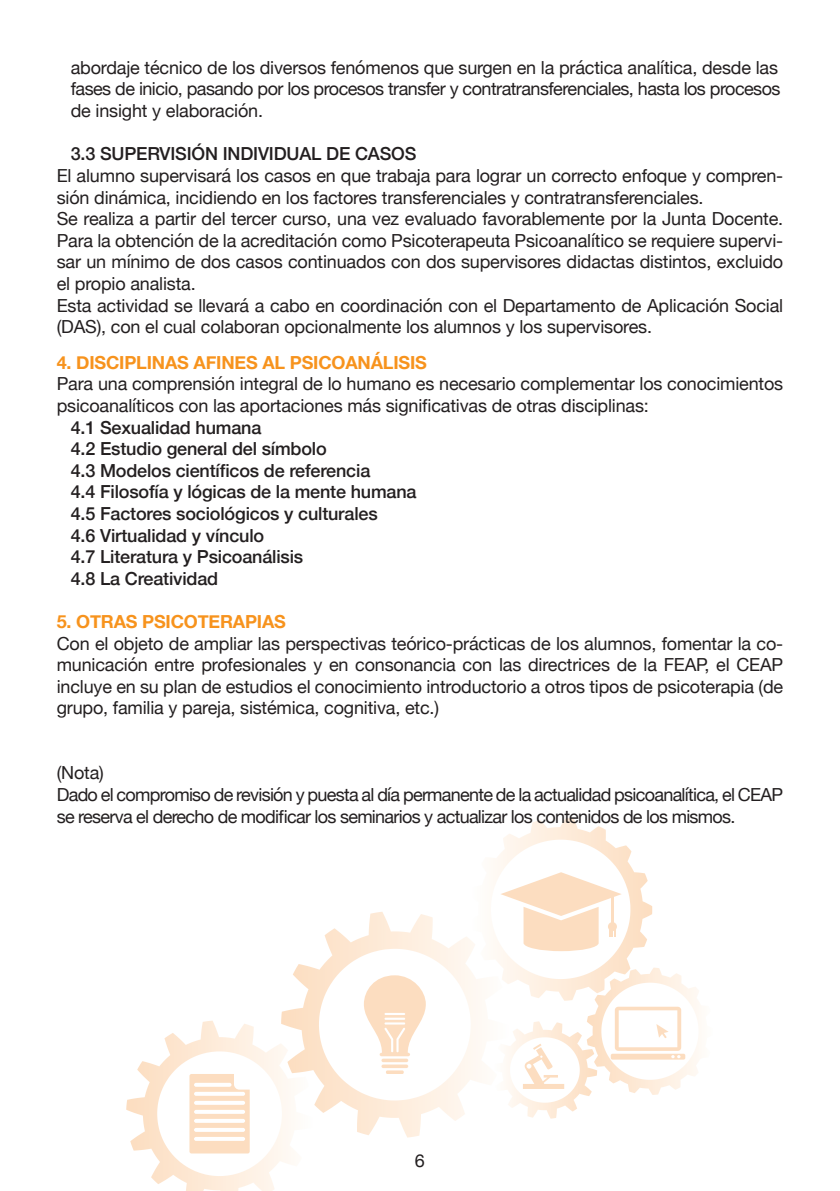
<style>
.page{position:relative;width:840px;height:1191px;background:#fff}
.page>*{position:absolute;margin:0;border:0;box-sizing:border-box;transform-origin:0 0}
.t1{font:18px/21.6px "Helvetica Neue";letter-spacing:-.01em;color:#231f20}
.t2{font:500 18px/21.6px "Helvetica Neue";letter-spacing:-.01em;color:#231f20}
.t3{font:18px/21.6px "Helvetica Neue";letter-spacing:-.04em;color:#231f20}
.t4{font:700 18px "Helvetica Neue";letter-spacing:-.01em;color:#f7931d}
</style>
<div class="page">
<svg style="left:126px;top:818px;width:573px;height:373px"></svg>
<p class="t1" style="left:71px;top:58px;width:710px">abordaje técnico de los diversos fenómenos que surgen en la práctica analítica, desde las fases de inicio, pasando por los procesos transfer y contratransferenciales, hasta los procesos de insight y elaboración.</p>
<p class="t2" style="left:71px;top:142px;width:347px">3.3 SUPERVISIÓN INDIVIDUAL DE CASOS</p>
<p class="t1" style="left:57px;top:166px;width:727px">El alumno supervisará los casos en que trabaja para lograr un correcto enfoque y compren&shy;sión dinámica, incidiendo en los factores transferenciales y contratransferenciales.<br>Se realiza a partir del tercer curso, una vez evaluado favorablemente por la Junta Docente.<br>Para la obtención de la acreditación como Psicoterapeuta Psicoanalítico se requiere supervi&shy;sar un mínimo de dos casos continuados con dos supervisores didactas distintos, excluido el propio analista.<br>Esta actividad se llevará a cabo en coordinación con el Departamento de Aplicación Social (DAS), con el cual colaboran opcionalmente los alumnos y los supervisores.</p>
<p class="t4" style="left:57px;top:348px;width:371px">4. DISCIPLINAS AFINES AL PSICOANÁLISIS</p>
<p class="t1" style="left:57px;top:374px;width:727px">Para una comprensión integral de lo humano es necesario complementar los conocimientos psicoanalíticos con las aportaciones más significativas de otras disciplinas:</p>
<p class="t2" style="left:71px;top:415px;width:347px">4.1 Sexualidad humana<br>4.2 Estudio general del símbolo<br>4.3 Modelos científicos de referencia<br>4.4 Filosofía y lógicas de la mente humana<br>4.5 Factores sociológicos y culturales<br>4.6 Virtualidad y vínculo<br>4.7 Literatura y Psicoanálisis<br>4.8 La Creatividad</p>
<p class="t4" style="left:57px;top:607px;width:230px">5. OTRAS PSICOTERAPIAS</p>
<p class="t1" style="left:57px;top:633px;width:727px;text-align:justify">Con el objeto de ampliar las perspectivas teórico-prácticas de los alumnos, fomentar la co&shy;municación entre profesionales y en consonancia con las directrices de la FEAP, el CEAP incluye en su plan de estudios el conocimiento introductorio a otros tipos de psicoterapia (de grupo, familia y pareja, sistémica, cognitiva, etc.)</p>
<p class="t3" style="left:57px;top:763px;width:727px">(Nota)<br>Dado el compromiso de revisión y puesta al día permanente de la actualidad psicoanalítica, el CEAP se reserva el derecho de modificar los seminarios y actualizar los contenidos de los mismos.</p>
<p class="t1" style="left:415px;top:1150px;width:12px">6</p>
</div>
